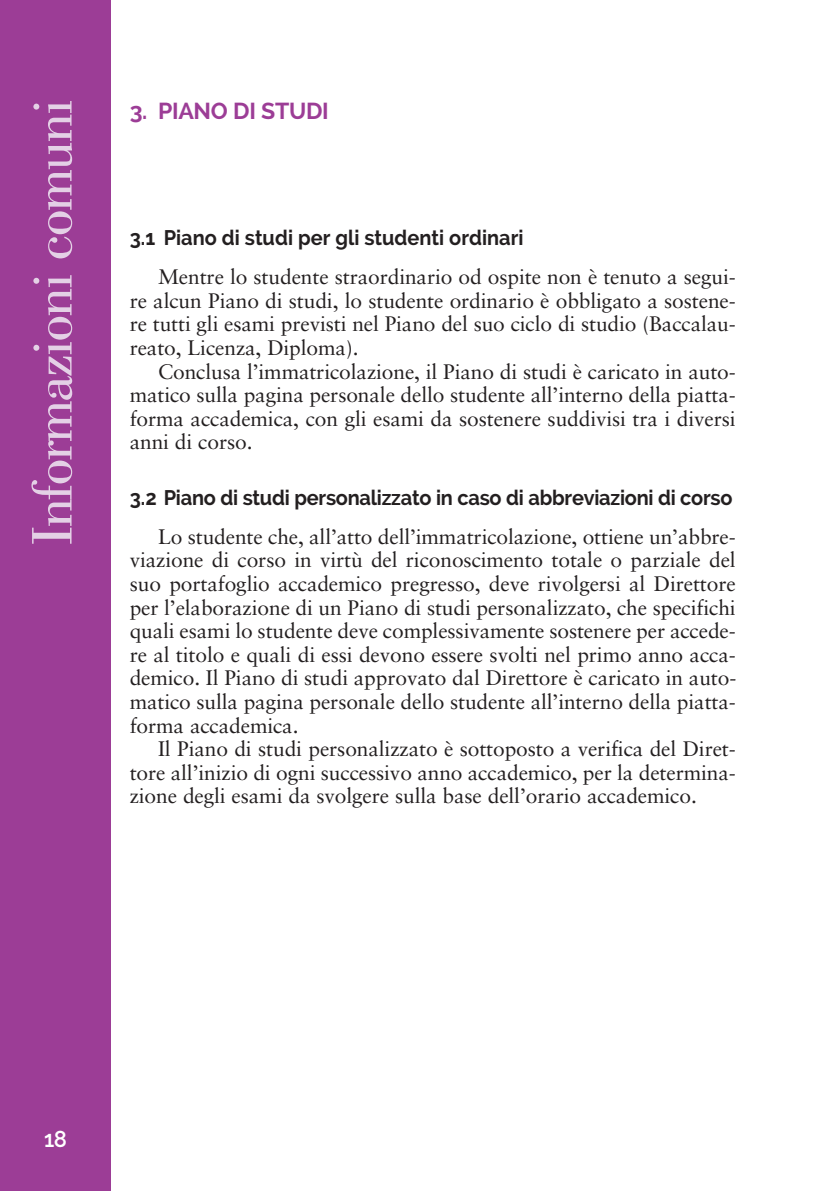
<style>
.page{position:relative;width:823px;height:1191px;background:#fff}
.page>*{position:absolute;margin:0;border:0;box-sizing:border-box;transform-origin:0 0}
.t1{font:60px "Bodoni BT";letter-spacing:-.03em;color:#e4d1e6}
.t2{font:700 23px "Raleway";letter-spacing:-.01em;color:#9c3d96}
.t3{font:600 23px "Raleway";color:#fff;scale:.95 1}
.t4{font:21px/23.6px "Sabon";letter-spacing:-.005em;color:#231f20;text-align:justify}
.t5{font:700 21px "Raleway";letter-spacing:-.01em;color:#231f20;scale:.95 1}
</style>
<div class="page">
<div style="left:0;top:0;width:110px;height:1191px;background:#9c3d96"></div>
<h1 class="t1" style="left:32px;top:545px;width:448px;rotate:-90deg">Informazioni comuni</h1>
<p class="t2" style="left:130px;top:102px;width:200px">3. PIANO DI STUDI</p>
<p class="t5" style="left:130px;top:229px;width:416px">3.1 Piano di studi per gli studenti ordinari</p>
<p class="t4" style="left:130px;top:267px;width:607px;text-indent:28px">Mentre lo studente straordinario od ospite non è tenuto a segui&shy;re alcun Piano di studi, lo studente ordinario è obbligato a sostene&shy;re tutti gli esami previsti nel Piano del suo ciclo di studio (Baccalau&shy;reato, Licenza, Diploma).</p>
<p class="t4" style="left:130px;top:361px;width:607px;text-indent:28px">Conclusa l’immatricolazione, il Piano di studi è caricato in auto&shy;matico sulla pagina personale dello studente all’interno della piatta&shy;forma accademica, con gli esami da sostenere suddivisi tra i diversi anni di corso.</p>
<p class="t5" style="left:130px;top:489px;width:635px">3.2 Piano di studi personalizzato in caso di abbreviazioni di corso</p>
<p class="t4" style="left:130px;top:526px;width:608px;text-indent:28px">Lo studente che, all’atto dell’immatricolazione, ottiene un’abbre&shy;viazione di corso in virtù del riconoscimento totale o parziale del suo portafoglio accademico pregresso, deve rivolgersi al Direttore per l’elaborazione di un Piano di studi personalizzato, che specifichi quali esami lo studente deve complessivamente sostenere per accede&shy;re al titolo e quali di essi devono essere svolti nel primo anno acca&shy;demico. Il Piano di studi approvato dal Direttore è caricato in auto&shy;matico sulla pagina personale dello studente all’interno della piatta&shy;forma accademica.</p>
<p class="t4" style="left:130px;top:739px;width:607px;text-indent:28px">Il Piano di studi personalizzato è sottoposto a verifica del Diret&shy;tore all’inizio di ogni successivo anno accademico, per la determina&shy;zione degli esami da svolgere sulla base dell’orario accademico.</p>
<p class="t3" style="left:44px;top:1130px;width:26px">18</p>
</div>
